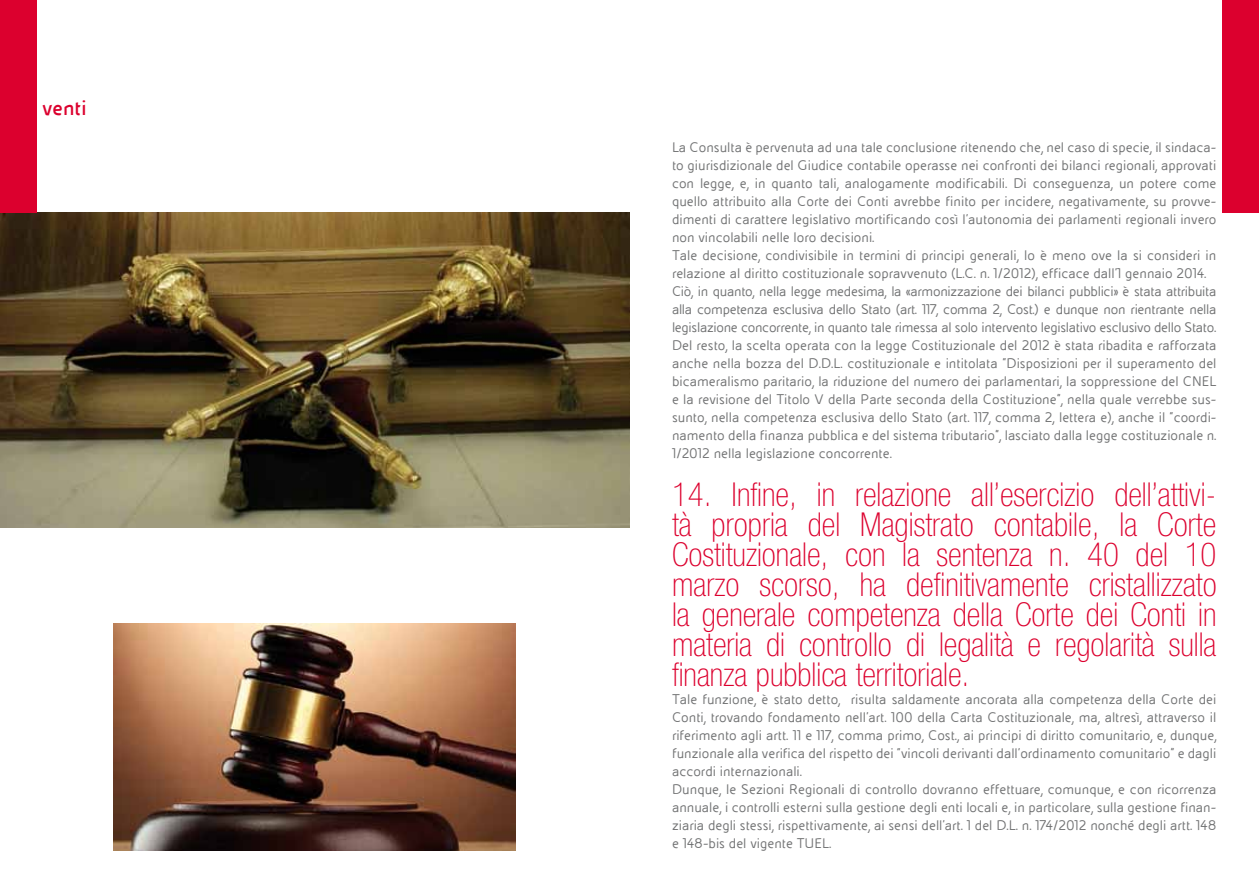
<style>
.page{position:relative;width:1259px;height:893px;background:#fff}
.page>*{position:absolute;margin:0;border:0;box-sizing:border-box;transform-origin:0 0}
.t1{font:100 condensed 33px/30px "Helvetica Neue LT Std";color:#dc002e;text-align:justify}
.t2{font:700 22.5px "Eni Exp";color:#dc002e}
.t3{font:15px/18px "Eni Exp Reg";color:#707172}
</style>
<div class="page">
<div style="left:1222px;top:0;width:37px;height:213px;background:#dc002e"></div>
<img style="left:0;top:213px;width:629px;height:314px">
<div style="left:0;top:0;width:36px;height:213px;background:#dc002e"></div>
<img style="left:113px;top:624px;width:403px;height:226px">
<h2 class="t2" style="left:43px;top:96px;width:45px">venti</h2>
<p class="t3" style="left:672px;top:139px;width:546px">La Consulta è pervenuta ad una tale conclusione ritenendo che, nel caso di specie, il sindaca&shy;to giurisdizionale del Giudice contabile operasse nei confronti dei bilanci regionali, approvati con legge, e, in quanto tali, analogamente modificabili. Di conseguenza, un potere come quello attribuito alla Corte dei Conti avrebbe finito per incidere, negativamente, su provve&shy;dimenti di carattere legislativo mortificando così l’autonomia dei parlamenti regionali invero non vincolabili nelle loro decisioni.<br>Tale decisione, condivisibile in termini di principi generali, lo è meno ove la si consideri in relazione al diritto costituzionale sopravvenuto (L.C. n. 1/2012), efficace dall’1 gennaio 2014.<br>Ciò, in quanto, nella legge medesima, la «armonizzazione dei bilanci pubblici» è stata attribuita alla competenza esclusiva dello Stato (art. 117, comma 2, Cost.) e dunque non rientrante nella legislazione concorrente, in quanto tale rimessa al solo intervento legislativo esclusivo dello Stato.<br>Del resto, la scelta operata con la legge Costituzionale del 2012 è stata ribadita e rafforzata anche nella bozza del D.D.L. costituzionale e intitolata “Disposizioni per il superamento del bicameralismo paritario, la riduzione del numero dei parlamentari, la soppressione del CNEL e la revisione del Titolo V della Parte seconda della Costituzione”, nella quale verrebbe sus&shy;sunto, nella competenza esclusiva dello Stato (art. 117, comma 2, lettera e), anche il “coordi&shy;namento della finanza pubblica e del sistema tributario”, lasciato dalla legge costituzionale n.<br>1/2012 nella legislazione concorrente.</p>
<p class="t1" style="left:672px;top:479px;width:546px">14. Infine, in relazione all’esercizio dell’attivi&shy;tà propria del Magistrato contabile, la Corte Costituzionale, con la sentenza n. 40 del 10 marzo scorso, ha definitivamente cristallizzato la generale competenza della Corte dei Conti in materia di controllo di legalità e regolarità sulla finanza pubblica territoriale.</p>
<p class="t3" style="left:672px;top:691px;width:546px">Tale funzione, è stato detto, risulta saldamente ancorata alla competenza della Corte dei Conti, trovando fondamento nell’art. 100 della Carta Costituzionale, ma, altresì, attraverso il riferimento agli artt. 11 e 117, comma primo, Cost., ai principi di diritto comunitario, e, dunque, funzionale alla verifica del rispetto dei “vincoli derivanti dall’ordinamento comunitario” e dagli accordi internazionali.<br>Dunque, le Sezioni Regionali di controllo dovranno effettuare, comunque, e con ricorrenza annuale, i controlli esterni sulla gestione degli enti locali e, in particolare, sulla gestione finan&shy;ziaria degli stessi, rispettivamente, ai sensi dell’art. 1 del D.L. n. 174/2012 nonché degli artt. 148 e 148-bis del vigente TUEL.</p>
</div>
